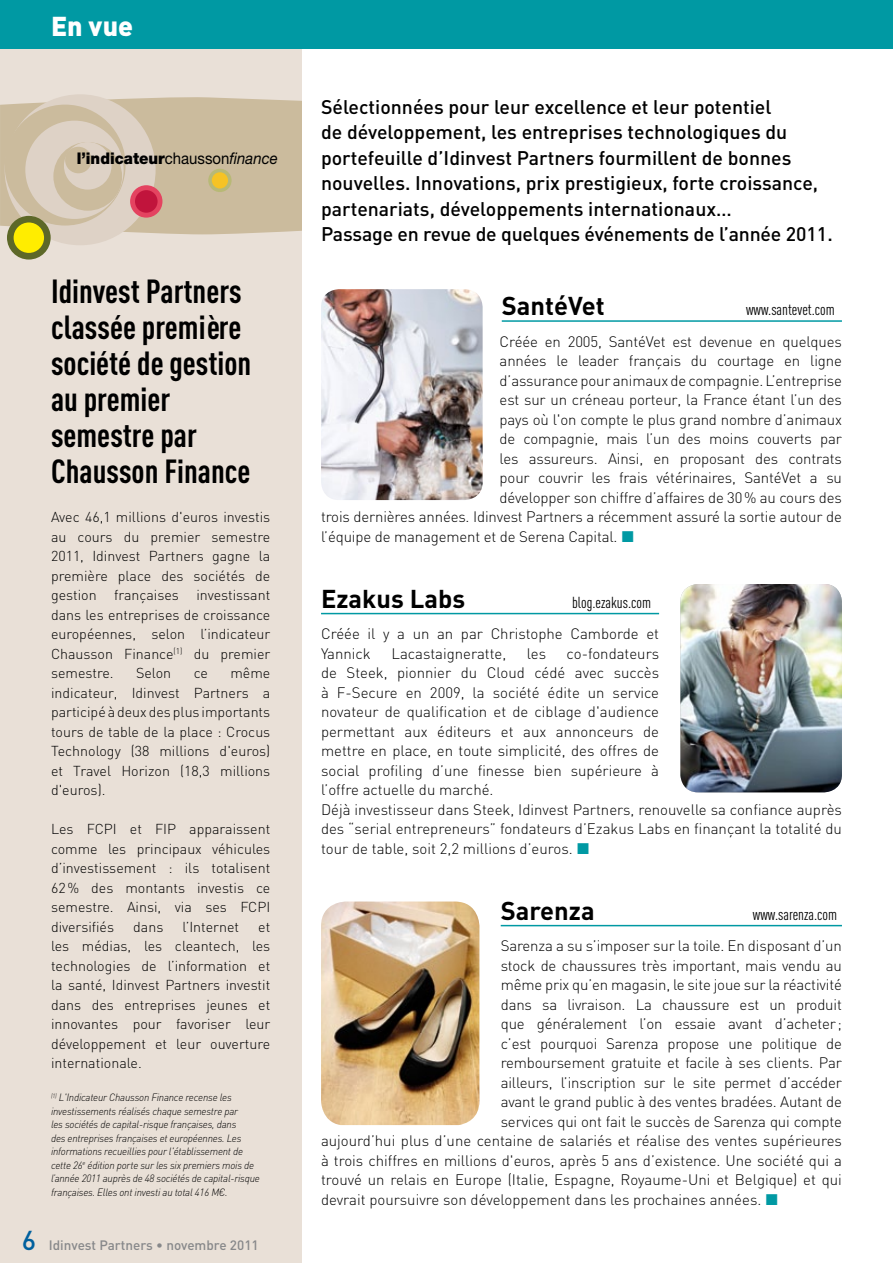
<style>
.page{position:relative;width:893px;height:1263px;background:#fff}
.page>*{position:absolute;margin:0;border:0;box-sizing:border-box;transform-origin:0 0}
.t1{font:700 33px/36px "DIN Cond";color:#000}
.t2{font:900 27px "DIN";color:#fff}
.t3{font:700 25.5px "DIN";color:#000}
.t4{font:500 19.5px/25.5px "DIN";color:#000}
.t5{font:900 16.05px "Helvetica Neue LT Std";color:#000;scale:.93 1}
.t6{font:15.75px "DIN Cond";color:#000}
.t7{font:300 15px/19.5px "DIN";letter-spacing:-.01em;color:#000}
.t8{font:300 14.25px/19.5px "DIN";color:#000;text-align:justify}
.t9{font:500 13.5px "DIN";color:#87888a}
.t10{font:italic 300 10.5px/13.5px "DIN";letter-spacing:-.02em;color:#000;scale:.96 1}
.s1{font-weight:400}
.s2{font-weight:400;font-style:italic}
.s3{font-size:27px;color:#00609e}
</style>
<div class="page">
<div style="left:0;top:41px;width:302px;height:1222px;background:#e9e0d7"></div>
<div style="left:0;top:0;width:893px;height:49px;background:#0099a3"></div>
<hr style="left:321px;top:613px;width:338px;height:1px;background:#0099a3">
<hr style="left:502px;top:320px;width:340px;height:2px;background:#0099a3">
<hr style="left:501px;top:925px;width:341px;height:1px;background:#0099a3">
<img style="left:321px;top:289px;width:162px;height:211px">
<img style="left:321px;top:901px;width:158px;height:224px">
<img style="left:680px;top:584px;width:162px;height:208px">
<div style="left:0;top:97px;width:302px;height:137px;background:#cbbb9d"></div>
<div style="left:5px;top:94px;width:151px;height:151px;background:#ded2c6;border-radius:50%"></div>
<div style="left:5px;top:105px;width:121px;height:121px;background:#cbbb9d;border-radius:50%"></div>
<div style="left:25px;top:121px;width:99px;height:98px;background:#ded2c6;border-radius:50%"></div>
<div style="left:53px;top:142px;width:69px;height:69px;background:#cbbb9d;border-radius:50%"></div>
<div style="left:64px;top:142px;width:48px;height:48px;background:#ded2c6;border-radius:50%"></div>
<div style="left:65px;top:147px;width:27px;height:26px;background:#cbbb9d;border-radius:50%"></div>
<div style="left:7px;top:216px;width:44px;height:44px;background:#5d6828;border-radius:50%"></div>
<div style="left:14px;top:222px;width:30px;height:31px;background:#ffed00;border-radius:50%"></div>
<div style="left:130px;top:185px;width:32px;height:33px;background:#e44360;border-radius:50%"></div>
<div style="left:135px;top:190px;width:23px;height:23px;background:#c1143c;border-radius:50%"></div>
<div style="left:208px;top:169px;width:24px;height:23px;background:#b8b976;border-radius:50%"></div>
<div style="left:212px;top:172px;width:16px;height:16px;background:#f6c325;border-radius:50%"></div>
<h2 class="t2" style="left:51px;top:8px;width:84px">En vue</h2>
<p class="t5" style="left:77px;top:148px;width:218px">l’indicateur<span class="s1">chausson</span><span class="s2">finance</span></p>
<h1 class="t1" style="left:51px;top:272px;width:202px">Idinvest Partners classée première société de gestion au premier semestre par<br>Chausson Finance</h1>
<p class="t8" style="left:51px;top:507px;width:221px">Avec 46,1 millions d'euros investis au cours du premier semestre 2011, Idinvest Partners gagne la première place des sociétés de gestion françaises investissant dans les entreprises de croissance européennes, selon l’indicateur Chausson Finance<sup>(1)</sup> du premier semestre.</p>
<p class="t8" style="left:51px;top:663px;width:221px;text-indent:179px">même indicateur, Idinvest Partners a participé à deux des plus importants tours de table de la place : Crocus Technology (38 millions d'euros) et Travel Horizon (18,3 millions d'euros).</p>
<p class="t8" style="left:51px;top:819px;width:221px">Les FCPI et FIP apparaissent comme les principaux véhicules d’investissement : ils totalisent 62% des montants investis ce semestre. Ainsi, via ses FCPI diversifiés</p>
<p class="t8" style="left:136px;top:663px;width:37px">Selon</p>
<p class="t8" style="left:194px;top:663px;width:16px">ce</p>
<p class="t8" style="left:133px;top:916px;width:32px">dans</p>
<p class="t8" style="left:182px;top:916px;width:58px">l’Internet</p>
<p class="t8" style="left:51px;top:916px;width:221px;text-indent:207px">et les médias, les cleantech, les technologies de l’information et la santé, Idinvest Partners investit dans des entreprises jeunes et innovantes pour favoriser leur développement et leur ouverture internationale.</p>
<p class="t10" style="left:51px;top:1090px;width:219px"><sup>(1)</sup> L'Indicateur Chausson Finance recense les investissements réalisés chaque semestre par<br>les sociétés de capital-risque françaises, dans<br>des entreprises françaises et européennes. Les informations recueillies pour l'établissement de cette 26<sup>e</sup> édition porte sur les six premiers mois de l’année 2011 auprès de 48 sociétés de capital-risque françaises. Elles ont investi au total 416 M€.</p>
<p class="t9" style="left:22px;top:1236px;width:238px"><span class="s3">6</span> Idinvest Partners • novembre 2011</p>
<p class="t4" style="left:321px;top:93px;width:513px">Sélectionnées pour leur excellence et leur potentiel<br>de développement, les entreprises technologiques du portefeuille d’Idinvest Partners fourmillent de bonnes nouvelles. Innovations, prix prestigieux, forte croissance, partenariats, développements internationaux…<br>Passage en revue de quelques événements de l’année 2011.</p>
<h3 class="t3" style="left:502px;top:289px;width:104px">SantéVet</h3>
<p class="t6" style="left:746px;top:300px;width:90px">www.santevet.com</p>
<p class="t7" style="left:500px;top:331px;width:344px">Créée en 2005, SantéVet est devenue en quelques</p>
<p class="t7" style="left:500px;top:351px;width:344px">années le leader français du courtage en ligne</p>
<p class="t7" style="left:500px;top:370px;width:344px">d’assurance pour animaux de compagnie. L’entreprise</p>
<p class="t7" style="left:500px;top:390px;width:344px">est sur un créneau porteur, la France étant l’un des</p>
<p class="t7" style="left:500px;top:409px;width:344px">pays où l'on compte le plus grand nombre d’animaux</p>
<p class="t7" style="left:500px;top:429px;width:344px">de compagnie, mais l’un des moins couverts par</p>
<p class="t7" style="left:500px;top:448px;width:344px">les assureurs. Ainsi, en proposant des contrats</p>
<p class="t7" style="left:500px;top:468px;width:344px">pour couvrir les frais vétérinaires, SantéVet a su</p>
<p class="t7" style="left:500px;top:487px;width:344px">développer son chiffre d’affaires de 30% au cours des</p>
<p class="t7" style="left:321px;top:507px;width:522px">trois dernières années. Idinvest Partners a récemment assuré la sortie autour de</p>
<p class="t7" style="left:321px;top:526px;width:298px">l’équipe de management et de Serena Capital.</p>
<h3 class="t3" style="left:321px;top:582px;width:146px">Ezakus Labs</h3>
<p class="t6" style="left:572px;top:593px;width:80px">blog.ezakus.com</p>
<p class="t7" style="left:321px;top:624px;width:340px">Créée il y a un an par Christophe Camborde et<br>Yannick</p>
<p class="t7" style="left:321px;top:643px;width:522px;text-indent:246px">co-fondateurs<br>de Steek, pionnier du Cloud cédé avec succès<br>à F-Secure en 2009, la société édite un service<br>novateur de qualification et de ciblage d'audience<br>permettant aux éditeurs et aux annonceurs de<br>mettre en place, en toute simplicité, des offres de<br>social profiling d’une finesse bien supérieure à<br>l’offre actuelle du marché.<br>Déjà investisseur dans Steek, Idinvest Partners, renouvelle sa confiance auprès des “serial entrepreneurs” fondateurs d’Ezakus Labs en finançant la totalité du tour de table, soit 2,2 millions d’euros.</p>
<p class="t7" style="left:391px;top:643px;width:116px">Lacastaigneratte,</p>
<p class="t7" style="left:527px;top:643px;width:21px">les</p>
<h3 class="t3" style="left:501px;top:894px;width:95px">Sarenza</h3>
<p class="t6" style="left:753px;top:905px;width:86px">www.sarenza.com</p>
<p class="t7" style="left:501px;top:936px;width:343px">Sarenza a su s’imposer sur la toile. En disposant d’un</p>
<p class="t7" style="left:501px;top:955px;width:343px">stock de chaussures très important, mais vendu au</p>
<p class="t7" style="left:501px;top:975px;width:343px">même prix qu’en magasin, le site joue sur la réactivité</p>
<p class="t7" style="left:501px;top:994px;width:343px">dans sa livraison. La chaussure est un produit</p>
<p class="t7" style="left:501px;top:1014px;width:343px">que généralement l’on essaie avant d’acheter ;</p>
<p class="t7" style="left:501px;top:1033px;width:343px">c’est pourquoi Sarenza propose une politique de</p>
<p class="t7" style="left:501px;top:1053px;width:343px">remboursement gratuite et facile à ses clients. Par</p>
<p class="t7" style="left:501px;top:1072px;width:343px">ailleurs, l’inscription sur le site permet d’accéder</p>
<p class="t7" style="left:501px;top:1092px;width:343px">avant le grand public à des ventes bradées. Autant de</p>
<p class="t7" style="left:501px;top:1111px;width:343px">services qui ont fait le succès de Sarenza qui compte</p>
<p class="t7" style="left:321px;top:1131px;width:522px">aujourd’hui plus d’une centaine de salariés et réalise des ventes supérieures</p>
<p class="t7" style="left:321px;top:1150px;width:522px">à trois chiffres en millions d'euros, après 5 ans d’existence. Une société qui a</p>
<p class="t7" style="left:321px;top:1170px;width:522px">trouvé un relais en Europe (Italie, Espagne, Royaume-Uni et Belgique) et qui</p>
<p class="t7" style="left:321px;top:1189px;width:442px">devrait poursuivre son développement dans les prochaines années.</p>
</div>
